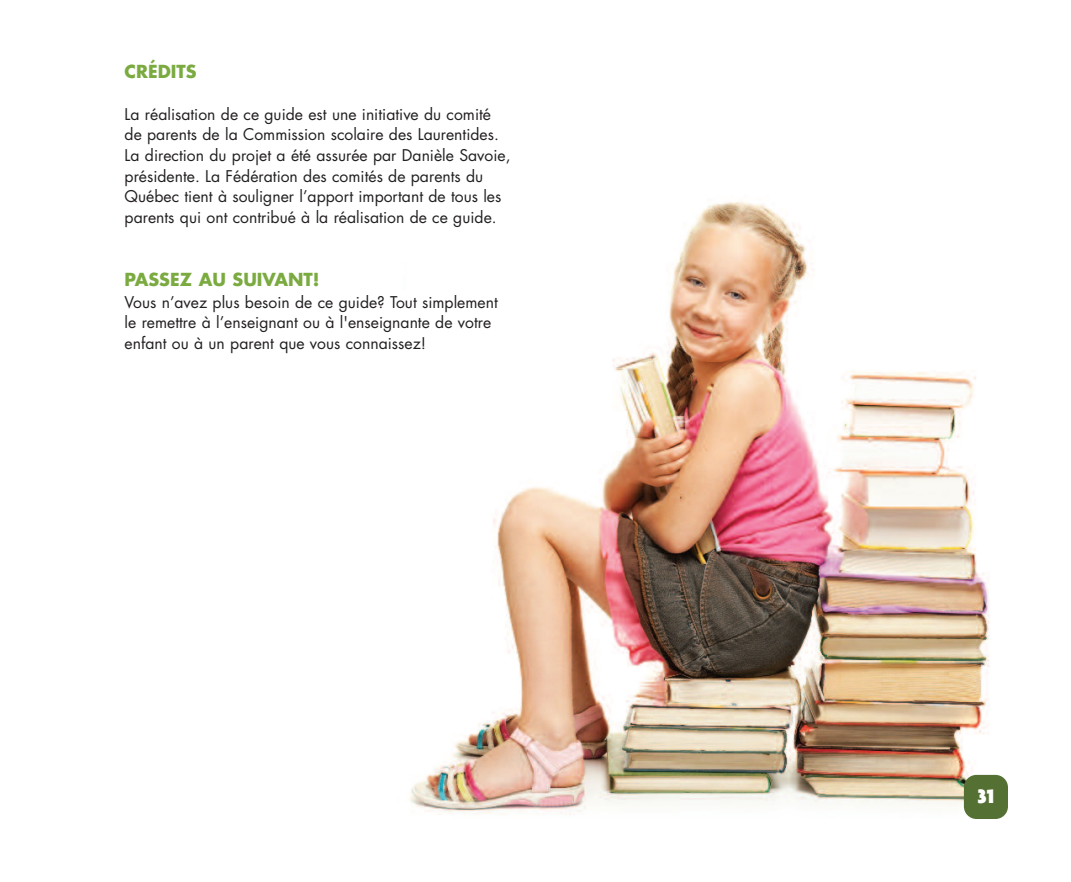
<style>
.page{position:relative;width:1071px;height:882px;background:#fff}
.page>*{position:absolute;margin:0;border:0;box-sizing:border-box;transform-origin:0 0}
.t1{font:900 21px "Agenda";color:#fff}
.t2{font:700 17.5px "Futura";color:#7aaa40}
.t3{font:15.75px/20.7px "Futura";color:#231f20}
</style>
<div class="page">
<img style="left:409px;top:201px;width:588px;height:618px">
<div style="left:964px;top:775px;width:44px;height:44px;background:#547032;border-radius:13px"></div>
<p class="t2" style="left:125px;top:63px;width:74px">CRÉDITS</p>
<p class="t3" style="left:125px;top:105px;width:387px">La réalisation de ce guide est une initiative du comité de parents de la Commission scolaire des Laurentides.<br>La direction du projet a été assurée par Danièle Savoie, présidente. La Fédération des comités de parents du Québec tient à souligner l’apport important de tous les parents qui ont contribué à la réalisation de ce guide.</p>
<p class="t2" style="left:125px;top:272px;width:196px">PASSEZ AU SUIVANT!</p>
<p class="t3" style="left:125px;top:293px;width:375px">Vous n’avez plus besoin de ce guide? Tout simplement le remettre à l’enseignant ou à l'enseignante de votre enfant ou à un parent que vous connaissez!</p>
<h1 class="t1" style="left:977px;top:783px;width:18px">31</h1>
</div>
